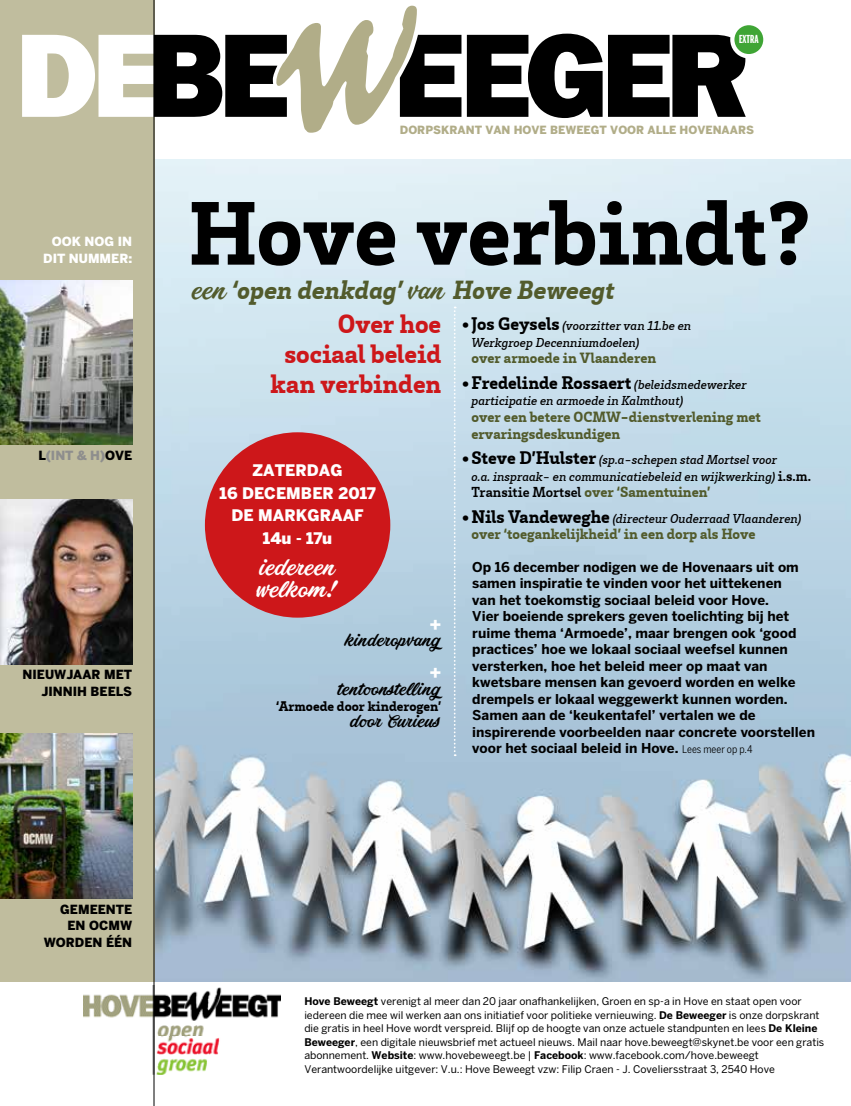
<style>
.page{position:relative;width:851px;height:1106px;background:#fff}
.page>*{position:absolute;margin:0;border:0;box-sizing:border-box;transform-origin:0 0}
.t1{font:900 92.7px "Brix Slab";color:#000}
.t2{font:900 27px/30px "Brix Slab";color:#cd171a;text-align:right}
.t3{font:italic 900 26.7px "Brix Slab";color:#525b2c}
.t4{font:22.5px/22.5px "Painter PERSONALUSEONLY";color:#fff}
.t5{font:900 20.25px "Brix Slab";color:#fff}
.t6{font:900 18.45px "Brix Slab";color:#000}
.t7{font:17.4px "Painter PERSONALUSEONLY";color:#000}
.t8{font:900 15.9px/22.5px "Benton Sans";color:#fff;text-align:center}
.t9{font:900 15.15px/16.6px "Brix Slab";color:#525b2c}
.t10{font:900 14.25px "Brix Slab";color:#000}
.t11{font:700 13.5px/16.5px "Benton Sans";color:#000}
.t12{font:italic 500 13.05px/16.6px "Brix Slab";color:#000}
.t13{font:900 12.6px/16.8px "Benton Sans";color:#000;text-align:right}
.t14{font:900 12.6px "Benton Sans";color:#fff}
.t15{font:900 12.6px "Benton Sans";color:#8e8e8d}
.t16{font:900 11.25px "Benton Sans";color:#b1ad88}
.t17{font:700 ultra-condensed 10.95px "Benton Sans";color:#fff}
.t18{font:10.5px/13.5px "Benton Sans";color:#000}
.s1{color:#000}
.s2{font-family:"Painter PERSONALUSEONLY";font-weight:400;font-style:normal;font-size:25.35px}
.s3{font-weight:900;font-style:normal;font-size:18.45px}
.s4{font-weight:500;font-style:italic;font-size:13.05px}
.s5{font-weight:700;font-style:normal;font-size:14.7px}
.s6{font-weight:700;font-size:14.7px;color:#000}
.s7{font-weight:400;font-stretch:condensed;font-size:10.5px}
.s8{font-weight:700}
</style>
<div class="page">
<img style="left:155px;top:746px;width:695px;height:235px">
<div style="left:154px;top:159px;width:696px;height:587px;background:linear-gradient(to bottom,#e1f1f8,#a5c3d8)"></div>
<svg style="left:453px;top:306px;width:2px;height:450px"></svg>
<div style="left:0;top:0;width:154px;height:981px;background:#c0bd9e"></div>
<svg style="left:467px;top:34px;width:135px;height:84px"></svg>
<svg style="left:608px;top:35px;width:137px;height:82px"></svg>
<svg style="left:22px;top:6px;width:439px;height:127px"></svg>
<img style="left:0;top:280px;width:132px;height:165px">
<img style="left:0;top:499px;width:132px;height:165px">
<img style="left:0;top:733px;width:132px;height:165px">
<div style="left:734px;top:25px;width:29px;height:29px;background:#3fa535;border-radius:50%"></div>
<img style="left:84px;top:985px;width:197px;height:89px">
<hr style="left:154px;top:0;width:1px;height:1106px;background:#000">
<div style="left:205px;top:432px;width:185px;height:185px;background:#cd171a;border-radius:50%"></div>
<p class="t14" style="left:52px;top:234px;width:82px">OOK NOG IN</p>
<p class="t14" style="left:43px;top:251px;width:90px">DIT NUMMER:</p>
<p class="t15" style="left:38px;top:448px;width:95px"><span class="s1">L</span>(INT &amp; H)<span class="s1">OVE</span></p>
<p class="t13" style="left:23px;top:666px;width:111px">NIEUWJAAR MET<br>JINNIH BEELS</p>
<p class="t13" style="left:44px;top:900px;width:90px">GEMEENTE<br>EN OCMW<br>WORDEN ÉÉN</p>
<p class="t17" style="left:739px;top:33px;width:21px">EXTRA</p>
<p class="t16" style="left:400px;top:123px;width:356px">DORPSKRANT VAN HOVE BEWEEGT VOOR ALLE HOVENAARS</p>
<h1 class="t1" style="left:188px;top:172px;width:624px">Hove verbindt?</h1>
<h3 class="t3" style="left:192px;top:272px;width:423px"><span class="s2">een</span> ‘open denkdag’ <span class="s2">van</span> Hove Beweegt</h3>
<h2 class="t2" style="left:270px;top:307px;width:172px">Over hoe sociaal beleid kan verbinden</h2>
<h3 class="t8" style="left:219px;top:459px;width:157px">ZATERDAG<br>16 DECEMBER 2017<br>DE MARKGRAAF<br>14u - 17u</h3>
<h3 class="t4" style="left:256px;top:557px;width:84px">iedereen welkom!</h3>
<h3 class="t5" style="left:430px;top:609px;width:13px">+</h3>
<h3 class="t7" style="left:345px;top:628px;width:97px">kinderopvang</h3>
<h3 class="t5" style="left:430px;top:658px;width:13px">+</h3>
<h3 class="t7" style="left:338px;top:677px;width:104px">tentoonstelling</h3>
<h3 class="t10" style="left:276px;top:696px;width:166px">‘Armoede door kinderogen’</h3>
<h3 class="t7" style="left:350px;top:709px;width:92px">door Curieus</h3>
<p class="t12" style="left:471px;top:317px;width:221px;text-indent:-11px"><span class="s3">•Jos Geysels</span> (voorzitter van 11.be en<br>Werkgroep Decenniumdoelen)</p>
<h3 class="t9" style="left:471px;top:349px;width:186px">over armoede in Vlaanderen</h3>
<h3 class="t6" style="left:460px;top:370px;width:287px">•Fredelinde Rossaert <span class="s4">(beleidsmedewerker</span></h3>
<p class="t12" style="left:471px;top:392px;width:213px">participatie en armoede in Kalmthout)</p>
<h3 class="t9" style="left:471px;top:408px;width:291px">over een betere OCMW-dienstverlening met ervaringsdeskundigen</h3>
<p class="t12" style="left:471px;top:450px;width:341px;text-indent:-11px"><span class="s3">•Steve D’Hulster</span> (sp.a-schepen stad Mortsel voor<br>o.a. inspraak- en communicatiebeleid en wijkwerking) <span class="s5">i.s.m.</span></p>
<h3 class="t9" style="left:471px;top:483px;width:240px"><span class="s6">Transitie Mortsel</span> over ‘Samentuinen’</h3>
<p class="t12" style="left:460px;top:509px;width:342px"><span class="s3">•Nils Vandeweghe</span> (directeur Ouderraad Vlaanderen)</p>
<h3 class="t9" style="left:471px;top:525px;width:285px">over ‘toegankelijkheid’ in een dorp als Hove</h3>
<p class="t11" style="left:472px;top:558px;width:344px">Op 16 december nodigen we de Hovenaars uit om samen inspiratie te vinden voor het uittekenen<br>van het toekomstig sociaal beleid voor Hove.<br>Vier boeiende sprekers geven toelichting bij het ruime thema ‘Armoede’, maar brengen ook ‘good practices’ hoe we lokaal sociaal weefsel kunnen versterken, hoe het beleid meer op maat van kwetsbare mensen kan gevoerd worden en welke drempels er lokaal weggewerkt kunnen worden.<br>Samen aan de ‘keukentafel’ vertalen we de inspirerende voorbeelden naar concrete voorstellen voor het sociaal beleid in Hove. <span class="s7">Lees meer op p.4</span></p>
<p class="t18" style="left:304px;top:994px;width:521px"><span class="s8">Hove Beweegt</span> verenigt al meer dan 20 jaar onafhankelijken, Groen en sp-a in Hove en staat open voor iedereen die mee wil werken aan ons initiatief voor politieke vernieuwing. <span class="s8">De Beweeger</span> is onze dorpskrant die gratis in heel Hove wordt verspreid. Blijf op de hoogte van onze actuele standpunten en lees <span class="s8">De Kleine Beweeger</span>, een digitale nieuwsbrief met actueel nieuws. Mail naar hove.beweegt@skynet.be voor een gratis abonnement. <span class="s8">Website</span>: www.hovebeweegt.be | <span class="s8">Facebook</span>: www.facebook.com/hove.beweegt Verantwoordelijke uitgever: V.u.: Hove Beweegt vzw: Filip Craen - J. Coveliersstraat 3, 2540 Hove</p>
</div>
